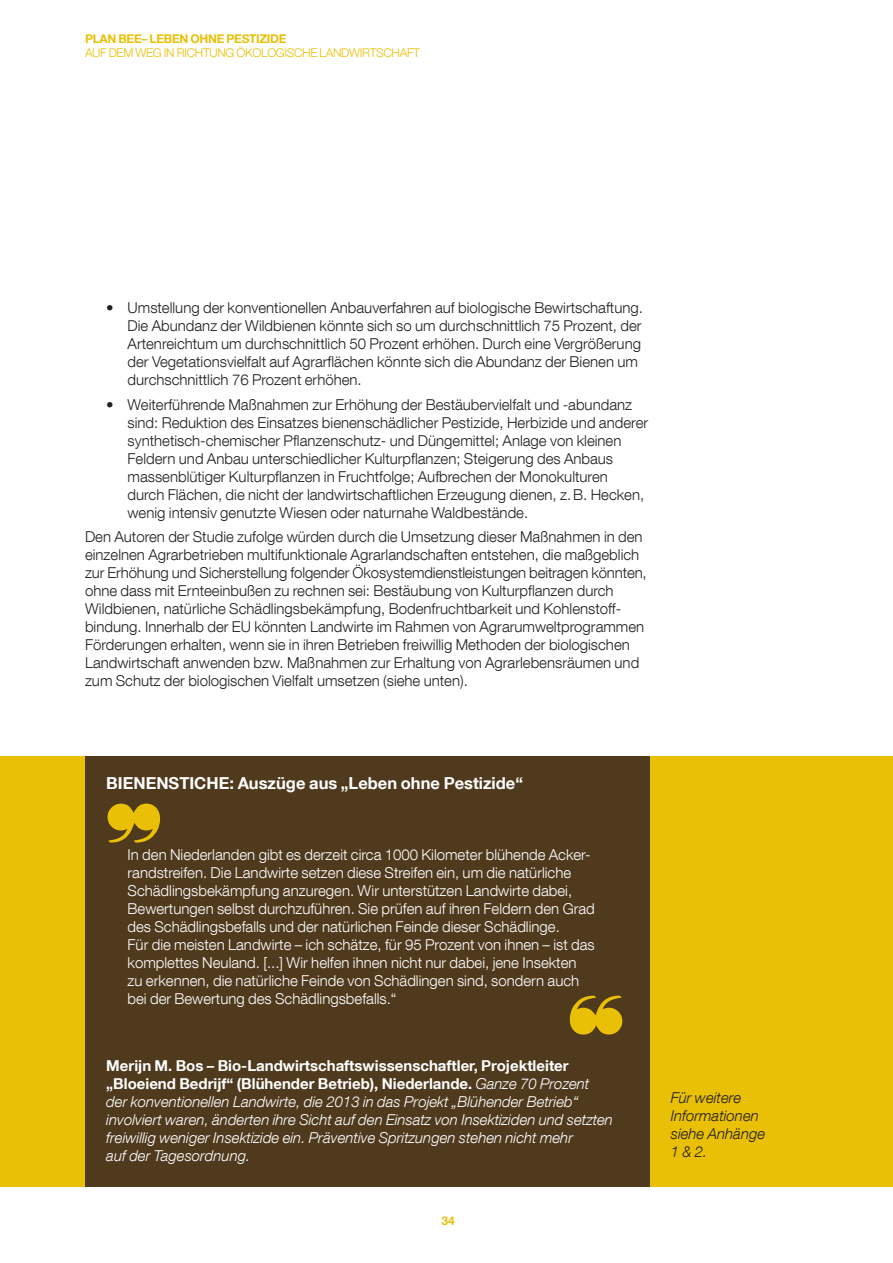
<style>
.page{position:relative;width:893px;height:1263px;background:#fff}
.page>*{position:absolute;margin:0;border:0;box-sizing:border-box;transform-origin:0 0}
.t1{font:700 16.5px "Helvetica Neue LT Com";color:#fff}
.t2{font:300 15px/18px "Helvetica Neue LT Com";color:#231f20}
.t3{font:300 15px/18px "Helvetica Neue LT Com";color:#fff}
.t4{font:italic 300 15px/18px "Helvetica Neue LT Com";color:#fff}
.t5{font:italic 300 15px/18px "Helvetica Neue LT Com";color:#231f20}
.t6{font:300 12px "Helvetica Neue LT Com";letter-spacing:-.025em;color:#e9c005}
.t7{font:700 12px "Helvetica Neue LT Com";letter-spacing:-.025em;color:#e9c005}
.s1{font-weight:700;font-style:normal}
</style>
<div class="page">
<div style="left:0;top:756px;width:893px;height:430px;background:#e9c005"></div>
<div style="left:85px;top:756px;width:564px;height:430px;background:#503a1e"></div>
<svg style="left:108px;top:804px;width:52px;height:38px"></svg>
<svg style="left:570px;top:996px;width:52px;height:38px"></svg>
<p class="t7" style="left:85px;top:31px;width:203px">PLAN BEE– LEBEN OHNE PESTIZIDE</p>
<p class="t6" style="left:85px;top:45px;width:33px">Auf dem</p>
<p class="t6" style="left:136px;top:45px;width:60px">Weg in Richt</p>
<p class="t6" style="left:209px;top:45px;width:86px">ung ökologische</p>
<p class="t6" style="left:320px;top:45px;width:16px">Landw</p>
<p class="t6" style="left:360px;top:45px;width:11px">irtscha</p>
<p class="t6" style="left:407px;top:45px;width:11px">ft</p>
<p class="t2" style="left:128px;top:299px;width:517px;text-indent:-21px">• Umstellung der konventionellen Anbauverfahren auf biologische Bewirtschaftung.<br>Die Abundanz der Wildbienen könnte sich so um durchschnittlich 75 Prozent, der Artenreichtum um durchschnittlich 50 Prozent erhöhen. Durch eine Vergrößerung der Vegetationsvielfalt auf Agrarflächen könnte sich die Abundanz der Bienen um durchschnittlich 76 Prozent erhöhen.</p>
<p class="t2" style="left:128px;top:395px;width:522px;text-indent:-21px">• Weiterführende Maßnahmen zur Erhöhung der Bestäubervielfalt und -abundanz sind: Reduktion des Einsatzes bienenschädlicher Pestizide, Herbizide und anderer synthetisch-chemischer Pflanzenschutz- und Düngemittel; Anlage von kleinen Feldern und Anbau unterschiedlicher Kulturpflanzen; Steigerung des Anbaus massenblütiger Kulturpflanzen in Fruchtfolge; Aufbrechen der Monokulturen durch Flächen, die nicht der landwirtschaftlichen Erzeugung dienen, z.B. Hecken, wenig intensiv genutzte Wiesen oder naturnahe Waldbestände.</p>
<p class="t2" style="left:85px;top:527px;width:563px">Den Autoren der Studie zufolge würden durch die Umsetzung dieser Maßnahmen in den einzelnen Agrarbetrieben multifunktionale Agrarlandschaften entstehen, die maßgeblich zur Erhöhung und Sicherstellung folgender Ökosystemdienstleistungen beitragen könnten, ohne dass mit Ernteeinbußen zu rechnen sei: Bestäubung von Kulturpflanzen durch Wildbienen, natürliche Schädlingsbekämpfung, Bodenfruchtbarkeit und Kohlenstoff&shy;bindung. Innerhalb der EU könnten Landwirte im Rahmen von Agrarumweltprogrammen Förderungen erhalten, wenn sie in ihren Betrieben freiwillig Methoden der biologischen Landwirtschaft anwenden bzw. Maßnahmen zur Erhaltung von Agrarlebensräumen und zum Schutz der biologischen Vielfalt umsetzen (siehe unten).</p>
<p class="t1" style="left:106px;top:773px;width:418px">BIENENSTICHE: Auszüge aus „Leben ohne Pestizide“</p>
<p class="t3" style="left:128px;top:845px;width:469px">In den Niederlanden gibt es derzeit circa 1000 Kilometer blühende Acker&shy;randstreifen. Die Landwirte setzen diese Streifen ein, um die natürliche Schädlingsbekämpfung anzuregen. Wir unterstützen Landwirte dabei, Bewertungen selbst durchzuführen. Sie prüfen auf ihren Feldern den Grad des Schädlingsbefalls und der natürlichen Feinde dieser Schädlinge.<br>Für die meisten Landwirte – ich schätze, für 95 Prozent von ihnen – ist das komplettes Neuland. [...] Wir helfen ihnen nicht nur dabei, jene Insekten zu erkennen, die natürliche Feinde von Schädlingen sind, sondern auch bei der Bewertung des Schädlingsbefalls.“</p>
<p class="t4" style="left:106px;top:1056px;width:508px"><span class="s1">Merijn M. Bos – Bio-Landwirtschaftswissenschaftler, Projektleiter „Bloeiend Bedrijf“ (Blühender Betrieb), Niederlande.</span> Ganze 70 Prozent der konventionellen Landwirte, die 2013 in das Projekt „Blühender Betrieb“ involviert waren, änderten ihre Sicht auf den Einsatz von Insektiziden und setzten freiwillig weniger Insektizide ein. Präventive Spritzungen stehen nicht mehr<br>auf der Tagesordnung.</p>
<p class="t7" style="left:441px;top:1213px;width:15px">34</p>
<p class="t5" style="left:671px;top:1088px;width:96px">Für weitere<br>Informationen siehe Anhänge<br>1 &amp; 2.</p>
</div>
